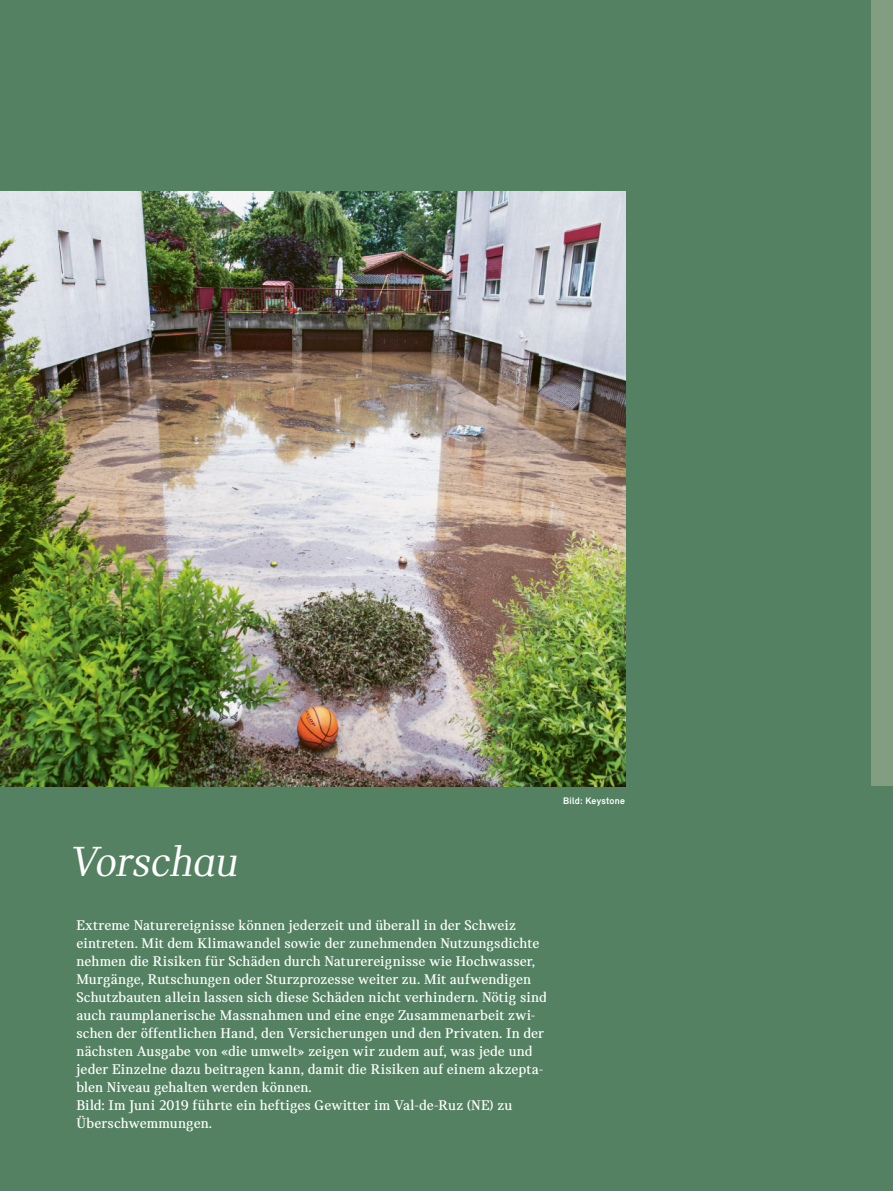
<style>
.page{position:relative;width:893px;height:1191px;background:#538161}
.page>*{position:absolute;margin:0;border:0;box-sizing:border-box;transform-origin:0 0}
.t1{font:italic 45px "Catalog";letter-spacing:-.01em;color:#fff}
.t2{font:700 15px/18px "Catalog";color:#fff}
.t3{font:700 9.75px "Relevant";letter-spacing:.025em;color:#fff}
</style>
<div class="page">
<div style="left:872px;top:0;width:21px;height:786px;background:#819e81"></div>
<img style="left:0;top:192px;width:625px;height:594px">
<h1 class="t1" style="left:70px;top:836px;width:171px">Vorschau</h1>
<p class="t2" style="left:77px;top:916px;width:472px">Extreme Naturereignisse können jederzeit und überall in der Schweiz eintreten. Mit dem Klimawandel sowie der zunehmenden Nutzungsdichte nehmen die Risiken für Schäden durch Naturereignisse wie Hochwasser, Murgänge, Rutschungen oder Sturzprozesse weiter zu. Mit aufwendigen Schutzbauten allein lassen sich diese Schäden nicht verhindern. Nötig sind auch raumplanerische Massnahmen und eine enge Zusammenarbeit zwi&shy;schen der öffentlichen Hand, den Versicherungen und den Privaten. In der nächsten Ausgabe von «die umwelt» zeigen wir zudem auf, was jede und jeder Einzelne dazu beitragen kann, damit die Risiken auf einem akzepta&shy;blen Niveau gehalten werden können.<br>Bild: Im Juni 2019 führte ein heftiges Gewitter im Val-de-Ruz (NE) zu Überschwemmungen.</p>
<p class="t3" style="left:563px;top:795px;width:63px">Bild: Keystone</p>
</div>
